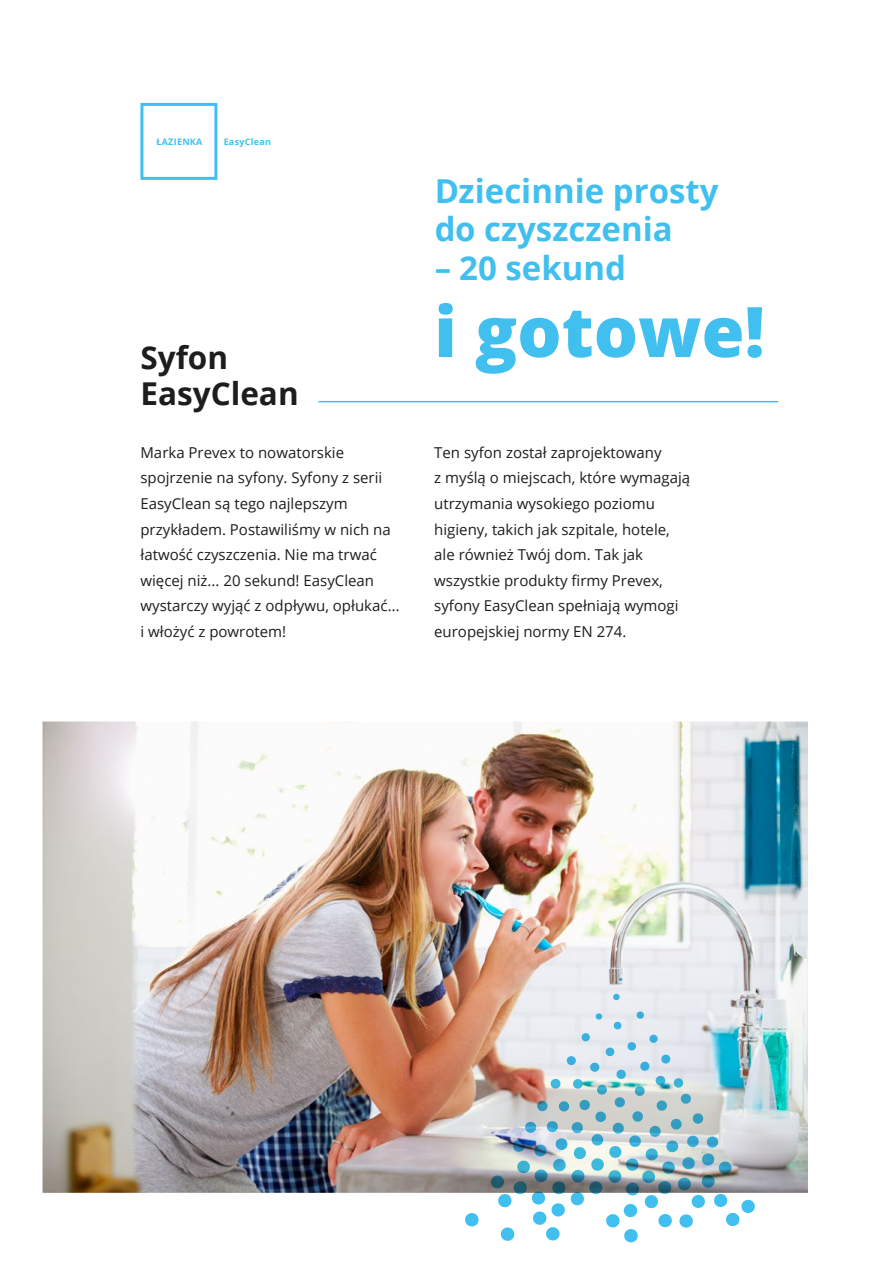
<style>
.page{position:relative;width:893px;height:1263px;background:#fff}
.page>*{position:absolute;margin:0;border:0;box-sizing:border-box;transform-origin:0 0}
.t1{font:800 69.75px "Open Sans";color:#41c0f0}
.t2{font:700 33px/38.5px "Open Sans";color:#41c0f0}
.ok{font:700 31.5px/36px "Open Sans";color:#1d1d1b}
.ok-2{font:15px/25.5px "Open Sans";color:#1d1d1b}
.t3{font:700 9px "Open Sans";letter-spacing:.03em;color:#41c0f0}
</style>
<div class="page">
<img style="left:43px;top:721px;width:765px;height:472px">
<hr style="left:318px;top:401px;width:460px;height:1px;background:#41c0f0">
<svg style="left:465px;top:1213px;width:14px;height:14px"></svg>
<svg style="left:613px;top:993px;width:7px;height:8px"></svg>
<img style="left:490px;top:1011px;width:266px;height:232px">
<svg style="left:619px;top:978px;width:4px;height:3px"></svg>
<div style="left:140px;top:103px;width:77px;height:77px;border:3px solid #41c0f0"></div>
<p class="t3" style="left:156px;top:135px;width:47px">ŁAZIENKA</p>
<p class="t3" style="left:224px;top:135px;width:49px">EasyClean</p>
<p class="ok" style="left:140px;top:338px;width:160px">Syfon<br>EasyClean</p>
<h2 class="t2" style="left:434px;top:171px;width:286px">Dziecinnie prosty do czyszczenia</h2>
<h2 class="t2" style="left:434px;top:248px;width:193px">– 20 sekund</h2>
<h1 class="t1" style="left:434px;top:279px;width:332px">i gotowe!</h1>
<p class="ok-2" style="left:140px;top:439px;width:260px">Marka Prevex to nowatorskie spojrzenie na syfony. Syfony z serii<br>EasyClean są tego najlepszym przykładem. Postawiliśmy w nich na łatwość czyszczenia. Nie ma trwać więcej niż... 20 sekund! EasyClean wystarczy wyjąć z odpływu, opłukać… i włożyć z powrotem!</p>
<p class="ok-2" style="left:434px;top:439px;width:257px">Ten syfon został zaprojektowany<br>z myślą o miejscach, które wymagają utrzymania wysokiego poziomu higieny, takich jak szpitale, hotele, ale również Twój dom. Tak jak wszystkie produkty firmy Prevex, syfony EasyClean spełniają wymogi europejskiej normy EN 274.</p>
</div>
